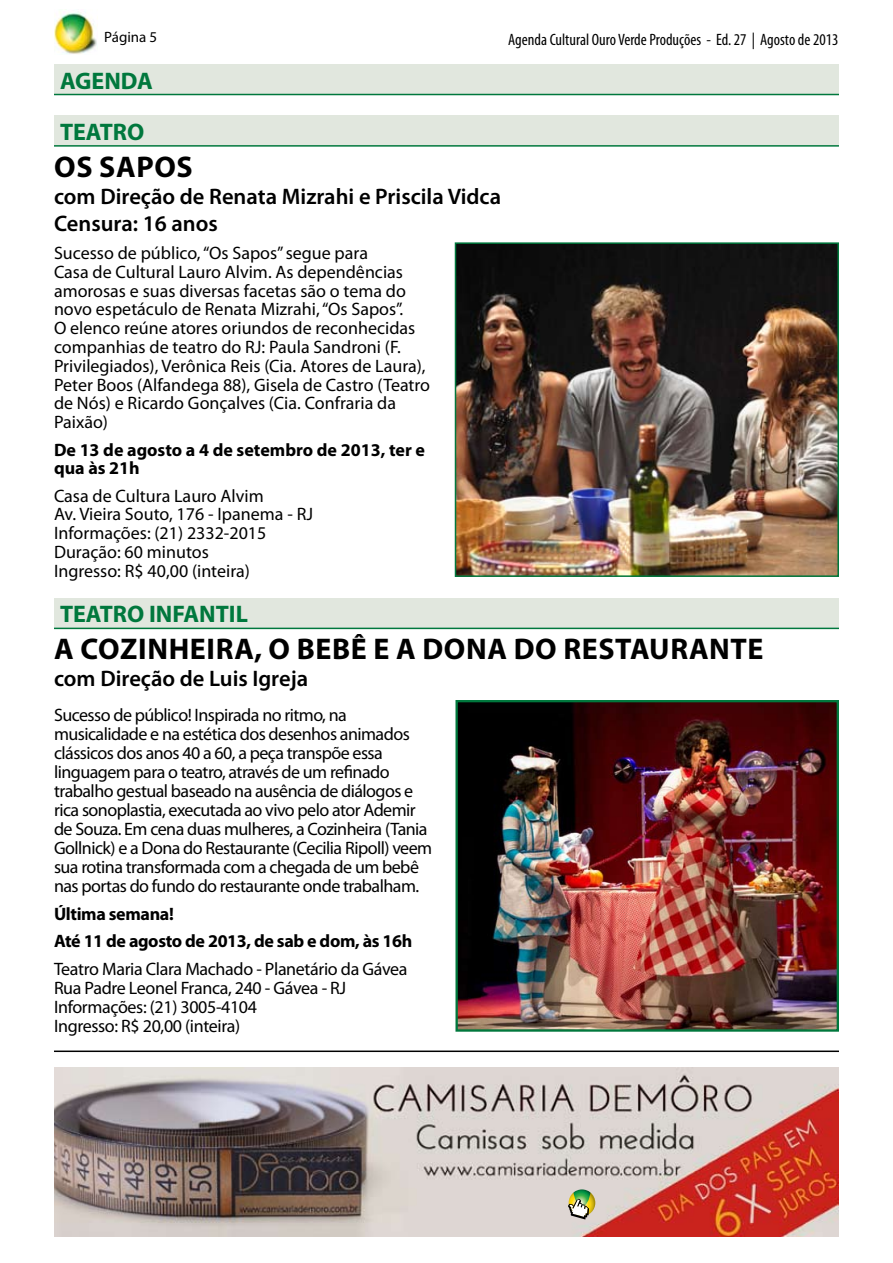
<style>
.page{position:relative;width:893px;height:1263px;background:#fff}
.page>*{position:absolute;margin:0;border:0;box-sizing:border-box;transform-origin:0 0}
.t1{font:700 30px "Myriad Pro";letter-spacing:.02em;color:#000}
.t2{font:700 24px "Myriad Pro";color:#00783d}
.t3{font:600 22.5px/27px "Myriad Pro";color:#000}
.t4{font:18px/19px "Myriad Pro";letter-spacing:-.02em;color:#000}
.t5{font:18px/18.8px "Myriad Pro";color:#000}
.t6{font:700 18px/27.5px "Myriad Pro";letter-spacing:-.02em;color:#000}
.t7{font:700 18px/18.8px "Myriad Pro";color:#000}
.t8{font:condensed 16.5px "Myriad Pro";color:#000}
.t9{font:15px "Myriad Pro";color:#000}
</style>
<div class="page">
<img style="left:54px;top:12px;width:43px;height:42px">
<div style="left:54px;top:64px;width:785px;height:30px;background:#e1e7de"></div>
<hr style="left:54px;top:94px;width:785px;height:1px;background:#00783d">
<div style="left:54px;top:598px;width:785px;height:30px;background:#e1e7de"></div>
<hr style="left:54px;top:628px;width:785px;height:1px;background:#00783d">
<div style="left:54px;top:116px;width:785px;height:30px;background:#e1e7de"></div>
<hr style="left:54px;top:145px;width:785px;height:2px;background:#00783d">
<img style="left:458px;top:703px;width:378px;height:326px">
<div style="left:455px;top:700px;width:384px;height:332px;border:2px solid #00783d"></div>
<img style="left:458px;top:245px;width:378px;height:329px">
<div style="left:455px;top:242px;width:384px;height:335px;border:2px solid #00783d"></div>
<img style="left:54px;top:1067px;width:785px;height:169px">
<svg style="left:568px;top:1189px;width:27px;height:30px"></svg>
<hr style="left:54px;top:1050px;width:785px;height:2px;background:#000">
<p class="t9" style="left:104px;top:28px;width:55px">Página 5</p>
<p class="t8" style="left:508px;top:29px;width:332px">Agenda Cultural Ouro Verde Produções - Ed. 27 | Agosto de 2013</p>
<h2 class="t2" style="left:60px;top:65px;width:94px">AGENDA</h2>
<h2 class="t2" style="left:60px;top:116px;width:86px">TEATRO</h2>
<h1 class="t1" style="left:54px;top:147px;width:65px">Os sapos</h1>
<p class="t3" style="left:54px;top:182px;width:449px">com Direção de Renata Mizrahi e Priscila Vidca<br>Censura: 16 anos</p>
<p class="t5" style="left:54px;top:243px;width:378px">Sucesso de público, “Os Sapos” segue para<br>Casa de Cultural Lauro Alvim. As dependências amorosas e suas diversas facetas são o tema do novo espetáculo de Renata Mizrahi, “Os Sapos”.<br>O elenco reúne atores oriundos de reconhecidas companhias de teatro do RJ: Paula Sandroni (F.<br>Privilegiados), Verônica Reis (Cia. Atores de Laura), Peter Boos (Alfandega 88), Gisela de Castro (Teatro de Nós) e Ricardo Gonçalves (Cia. Confraria da Paixão)</p>
<p class="t7" style="left:54px;top:439px;width:372px">De 13 de agosto a 4 de setembro de 2013, ter e qua às 21h</p>
<p class="t5" style="left:54px;top:486px;width:261px">Casa de Cultura Lauro Alvim<br>Av. Vieira Souto, 176 - Ipanema - RJ<br>Informações: (21) 2332-2015<br>Duração: 60 minutos<br>Ingresso: R$ 40,00 (inteira)</p>
<h2 class="t2" style="left:60px;top:599px;width:190px">TEATRO INFANTIL</h2>
<h1 class="t1" style="left:54px;top:629px;width:711px">A COZINHEIRA, O BEBÊ E A DONA DO RESTAURANTE</h1>
<p class="t3" style="left:54px;top:664px;width:256px">com Direção de Luis Igreja</p>
<p class="t4" style="left:54px;top:705px;width:380px">Sucesso de público! Inspirada no ritmo, na musicalidade e na estética dos desenhos animados clássicos dos anos 40 a 60, a peça transpõe essa linguagem para o teatro, através de um refinado trabalho gestual baseado na ausência de diálogos e rica sonoplastia, executada ao vivo pelo ator Ademir de Souza. Em cena duas mulheres, a Cozinheira (Tania Gollnick) e a Dona do Restaurante (Cecilia Ripoll) veem sua rotina transformada com a chegada de um bebê nas portas do fundo do restaurante onde trabalham.</p>
<p class="t6" style="left:54px;top:899px;width:360px">Última semana!<br>Até 11 de agosto de 2013, de sab e dom, às 16h</p>
<p class="t4" style="left:54px;top:959px;width:355px">Teatro Maria Clara Machado - Planetário da Gávea Rua Padre Leonel Franca, 240 - Gávea - RJ Informações: (21) 3005-4104<br>Ingresso: R$ 20,00 (inteira)</p>
</div>
